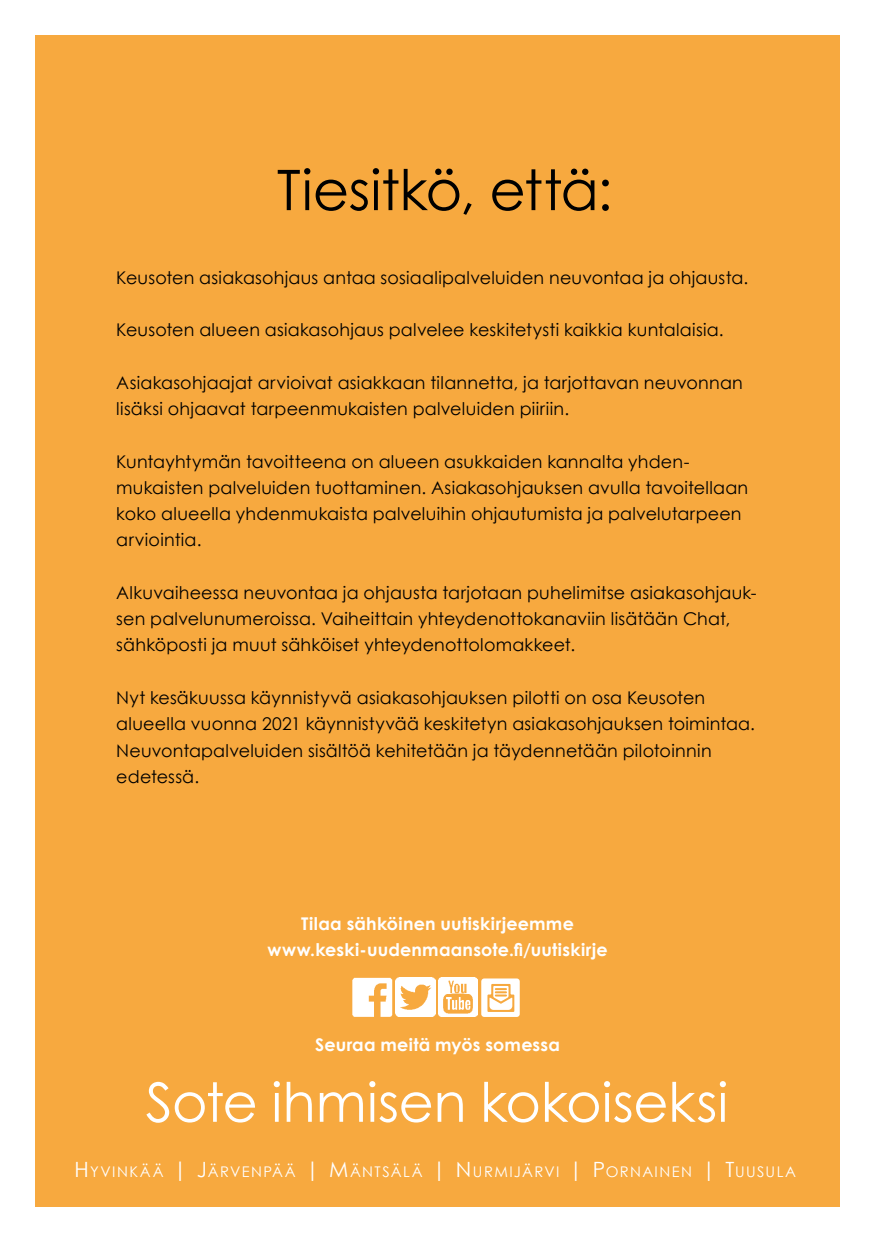
<style>
.page{position:relative;width:874px;height:1241px;background:#fff}
.page>*{position:absolute;margin:0;border:0;box-sizing:border-box;transform-origin:0 0}
.t1{font:56px "Century Gothic";letter-spacing:-.01em;color:#000}
.t2{font:54.25px "Century Gothic";letter-spacing:-.005em;color:#fff}
.t3{font:17.5px/26.2px "Century Gothic";letter-spacing:.015em;color:#000}
.t4{font:700 17.5px/26.2px "Century Gothic";letter-spacing:.015em;color:#fff;text-align:center}
.t5{font:14.7px "Century Gothic";letter-spacing:.095em;color:#fff}
.s1{font-size:21px}
</style>
<div class="page">
<div style="left:35px;top:35px;width:803px;height:1170px;background:#f7a93f"></div>
<img style="left:438px;top:977px;width:39px;height:39px">
<img style="left:352px;top:977px;width:83px;height:39px">
<svg style="left:481px;top:978px;width:38px;height:38px"></svg>
<h1 class="t1" style="left:277px;top:156px;width:337px">Tiesitkö, että:</h1>
<p class="t3" style="left:116px;top:264px;width:633px">Keusoten asiakasohjaus antaa sosiaalipalveluiden neuvontaa ja ohjausta.</p>
<p class="t3" style="left:116px;top:316px;width:608px">Keusoten alueen asiakasohjaus palvelee keskitetysti kaikkia kuntalaisia.</p>
<p class="t3" style="left:116px;top:369px;width:628px">Asiakasohjaajat arvioivat asiakkaan tilannetta, ja tarjottavan neuvonnan lisäksi ohjaavat tarpeenmukaisten palveluiden piiriin.</p>
<p class="t3" style="left:116px;top:448px;width:633px">Kuntayhtymän tavoitteena on alueen asukkaiden kannalta yhden&shy;mukaisten palveluiden tuottaminen. Asiakasohjauksen avulla tavoitellaan koko alueella yhdenmukaista palveluihin ohjautumista ja palvelutarpeen arviointia.</p>
<p class="t3" style="left:116px;top:579px;width:641px">Alkuvaiheessa neuvontaa ja ohjausta tarjotaan puhelimitse asiakasohjauk&shy;sen palvelunumeroissa. Vaiheittain yhteydenottokanaviin lisätään Chat, sähköposti ja muut sähköiset yhteydenottolomakkeet.</p>
<p class="t3" style="left:116px;top:684px;width:640px">Nyt kesäkuussa käynnistyvä asiakasohjauksen pilotti on osa Keusoten alueella vuonna 2021 käynnistyvää keskitetyn asiakasohjauksen toimintaa.<br>Neuvontapalveluiden sisältöä kehitetään ja täydennetään pilotoinnin edetessä.</p>
<p class="t4" style="left:267px;top:909px;width:341px">Tilaa sähköinen uutiskirjeemme www.keski-uudenmaansote.fi/uutiskirje</p>
<p class="t4" style="left:315px;top:1030px;width:246px">Seuraa meitä myös somessa</p>
<h2 class="t2" style="left:146px;top:1068px;width:583px">Sote ihmisen kokoiseksi</h2>
<p class="t5" style="left:74px;top:1162px;width:722px"><span class="s1">H</span>YVINKÄÄ <span class="s1">| J</span>ÄRVENPÄÄ <span class="s1">| M</span>ÄNTSÄLÄ <span class="s1">| N</span> URMIJÄRVI <span class="s1">| P</span>ORNAINEN <span class="s1">| T</span>UUSULA</p>
</div>
